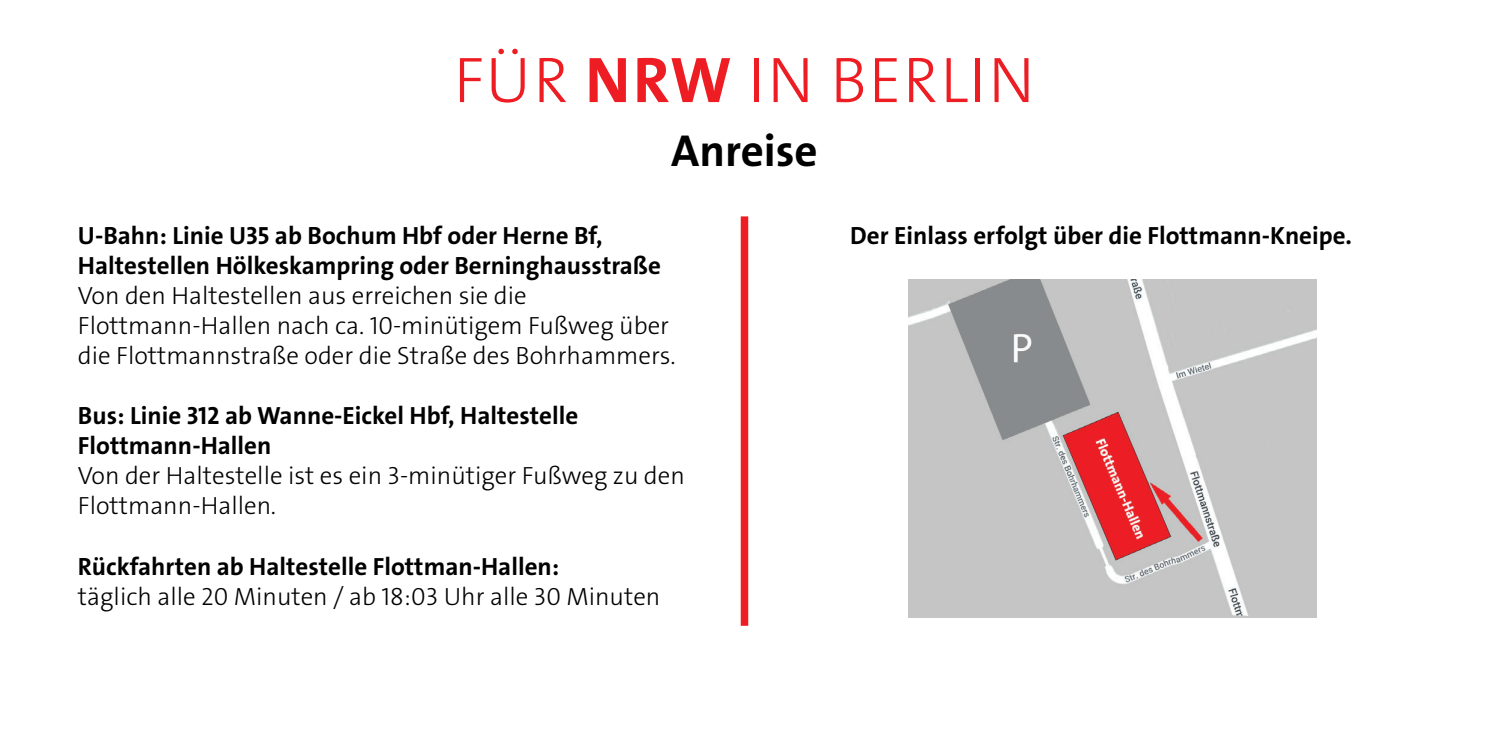
<style>
.page{position:relative;width:1489px;height:745px;background:#fff}
.page>*{position:absolute;margin:0;border:0;box-sizing:border-box;transform-origin:0 0}
.t1{font:300 65px "SPD The Sans";letter-spacing:.03em;color:#ee1d23}
.t2{font:700 45px "SPD The Sans";color:#000001}
.t3{font:300 25px/30px "SPD The Sans";color:#000001}
.t4{font:700 25px/30px "SPD The Sans";color:#000001}
.s1{font-weight:700}
</style>
<div class="page">
<div style="left:740px;top:216px;width:8px;height:409px;background:#ee1d23"></div>
<img style="left:908px;top:279px;width:407px;height:338px">
<h1 class="t1" style="left:453px;top:48px;width:582px">FÜR <span class="s1">NRW</span> IN BERLIN</h1>
<h2 class="t2" style="left:671px;top:129px;width:148px">Anreise</h2>
<p class="t4" style="left:78px;top:222px;width:584px">U-Bahn: Linie U35 ab Bochum Hbf oder Herne Bf,<br>Haltestellen Hölkeskampring oder Berninghausstraße</p>
<p class="t3" style="left:78px;top:282px;width:599px">Von den Haltestellen aus erreichen sie die<br>Flottmann-Hallen nach ca. 10-minütigem Fußweg über die Flottmannstraße oder die Straße des Bohrhammers.</p>
<p class="t4" style="left:78px;top:402px;width:501px">Bus: Linie 312 ab Wanne-Eickel Hbf, Haltestelle<br>Flottmann-Hallen</p>
<p class="t3" style="left:78px;top:462px;width:608px">Von der Haltestelle ist es ein 3-minütiger Fußweg zu den<br>Flottmann-Hallen.</p>
<p class="t4" style="left:78px;top:552px;width:483px">Rückfahrten ab Haltestelle Flottman-Hallen:</p>
<p class="t3" style="left:78px;top:582px;width:584px">täglich alle 20 Minuten / ab 18:03 Uhr alle 30 Minuten</p>
<p class="t4" style="left:850px;top:222px;width:503px">Der Einlass erfolgt über die Flottmann-Kneipe.</p>
</div>
